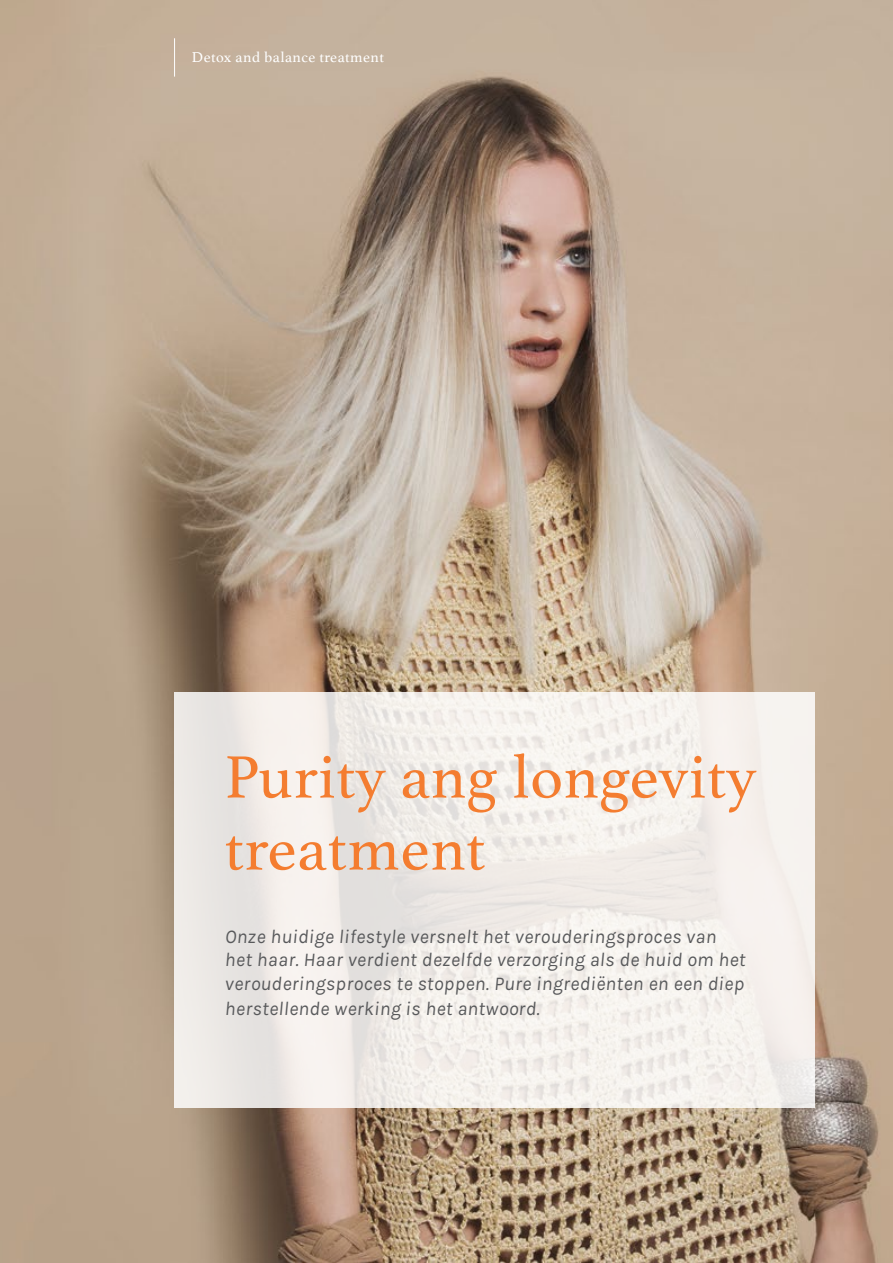
<style>
.page{position:relative;width:893px;height:1263px;background:#fff}
.page>*{position:absolute;margin:0;border:0;box-sizing:border-box;transform-origin:0 0}
.t1{font:63px/72px "Athelas";letter-spacing:.01em;color:#f47d30}
.t2{font:italic 19.5px/23.4px "Karla";letter-spacing:.02em;color:#58595b}
.t3{font:15px "Athelas";letter-spacing:.03em;color:#fff}
</style>
<div class="page">
<img style="left:0;top:0;width:893px;height:1263px">
<div style="left:174px;top:692px;width:640px;height:415px;background:linear-gradient(to right,#ece8e5,#f6f2ee)"></div>
<hr style="left:174px;top:38px;width:1px;height:39px;background:#fff">
<p class="t3" style="left:192px;top:45px;width:193px">Detox and balance treatment</p>
<h1 class="t1" style="left:224px;top:739px;width:534px">Purity ang longevity treatment</h1>
<p class="t2" style="left:225px;top:925px;width:522px">Onze huidige lifestyle versnelt het verouderingsproces van het haar. Haar verdient dezelfde verzorging als de huid om het verouderingsproces te stoppen. Pure ingrediënten en een diep</p>
<p class="t2" style="left:225px;top:997px;width:316px">herstellende werking is het antwoord.</p>
</div>
